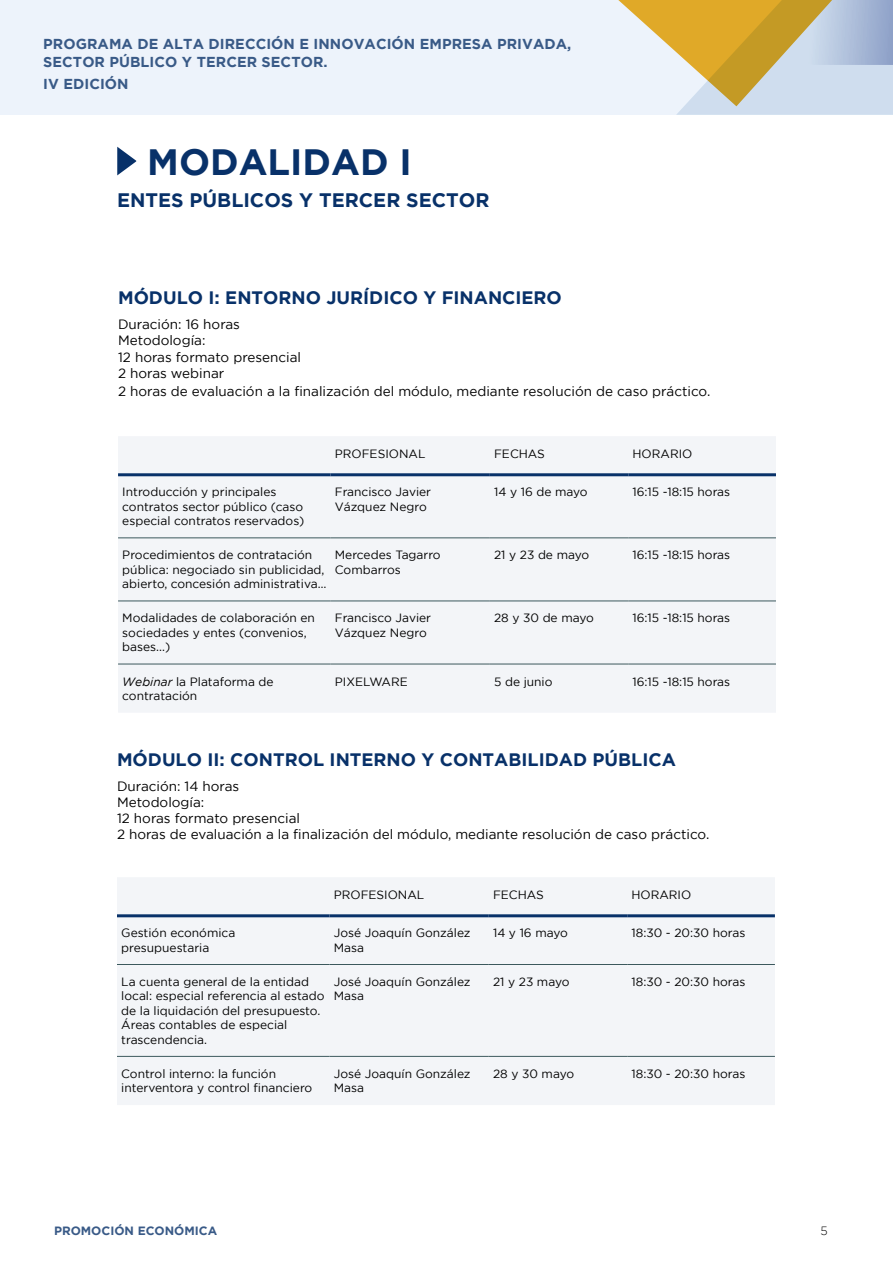
<style>
.page{position:relative;width:893px;height:1263px;background:#fff}
.page>*{position:absolute;margin:0;border:0;box-sizing:border-box;transform-origin:0 0}
.t1{font:700 36.6px "Gotham";color:#083169}
.t2{font:700 19.5px "Gotham";color:#083169}
.t3{font:700 18px "Gotham";color:#083169}
.t4{font:700 14.4px/18px "Gotham";letter-spacing:.005em;color:#395a87}
.t5{font:13.5px/16.2px "Gotham";color:#000}
.t6{font:12px/14.4px "Gotham";color:#000}
.t7{font:700 12px "Gotham";color:#395a87}
.t8{font:300 12px "Gotham";color:#000}
.s1{font-style:italic}
</style>
<div class="page">
<div style="left:0;top:0;width:893px;height:115px;background:#edf3fb"></div>
<svg style="left:618px;top:0;width:275px;height:115px"></svg>
<svg style="left:117px;top:147px;width:19px;height:28px"></svg>
<div style="left:118px;top:437px;width:658px;height:275px;background:#f3f5f8"></div>
<hr style="left:118px;top:538px;width:213px;height:1px;background:#3c595d">
<hr style="left:331px;top:538px;width:159px;height:1px;background:#3c595d">
<hr style="left:490px;top:538px;width:138px;height:1px;background:#3c595d">
<hr style="left:628px;top:538px;width:148px;height:1px;background:#3c595d">
<hr style="left:118px;top:601px;width:213px;height:1px;background:#3c595d">
<hr style="left:331px;top:601px;width:159px;height:1px;background:#3c595d">
<hr style="left:490px;top:601px;width:138px;height:1px;background:#3c595d">
<hr style="left:628px;top:601px;width:148px;height:1px;background:#3c595d">
<hr style="left:118px;top:664px;width:213px;height:1px;background:#3c595d">
<hr style="left:331px;top:664px;width:159px;height:1px;background:#3c595d">
<hr style="left:490px;top:664px;width:138px;height:1px;background:#3c595d">
<hr style="left:628px;top:664px;width:148px;height:1px;background:#3c595d">
<hr style="left:118px;top:473px;width:213px;height:3px;background:#083169">
<hr style="left:331px;top:473px;width:159px;height:3px;background:#083169">
<hr style="left:490px;top:473px;width:138px;height:3px;background:#083169">
<hr style="left:628px;top:473px;width:148px;height:3px;background:#083169">
<div style="left:117px;top:878px;width:658px;height:227px;background:#f3f5f8"></div>
<hr style="left:117px;top:964px;width:213px;height:1px;background:#3c595d">
<hr style="left:330px;top:964px;width:159px;height:1px;background:#3c595d">
<hr style="left:489px;top:964px;width:138px;height:1px;background:#3c595d">
<hr style="left:627px;top:964px;width:148px;height:1px;background:#3c595d">
<hr style="left:117px;top:1056px;width:213px;height:1px;background:#3c595d">
<hr style="left:330px;top:1056px;width:159px;height:1px;background:#3c595d">
<hr style="left:489px;top:1056px;width:138px;height:1px;background:#3c595d">
<hr style="left:627px;top:1056px;width:148px;height:1px;background:#3c595d">
<hr style="left:117px;top:914px;width:213px;height:3px;background:#083169">
<hr style="left:330px;top:914px;width:159px;height:3px;background:#083169">
<hr style="left:489px;top:914px;width:138px;height:3px;background:#083169">
<hr style="left:627px;top:914px;width:148px;height:3px;background:#083169">
<p class="t4" style="left:43px;top:34px;width:530px">PROGRAMA DE ALTA DIRECCIÓN E INNOVACIÓN EMPRESA PRIVADA,<br>SECTOR PÚBLICO Y TERCER SECTOR.</p>
<p class="t4" style="left:43px;top:75px;width:87px">IV EDICIÓN</p>
<h1 class="t1" style="left:147px;top:141px;width:266px">MODALIDAD I</h1>
<h2 class="t2" style="left:117px;top:189px;width:374px">ENTES PÚBLICOS Y TERCER SECTOR</h2>
<h3 class="t3" style="left:118px;top:288px;width:445px">MÓDULO I: ENTORNO JURÍDICO Y FINANCIERO</h3>
<p class="t5" style="left:118px;top:316px;width:185px">Duración: 16 horas<br>Metodología:<br>12 horas formato presencial<br>2 horas webinar</p>
<p class="t5" style="left:118px;top:383px;width:594px">2 horas de evaluación a la finalización del módulo, mediante resolución de caso práctico.</p>
<p class="t6" style="left:335px;top:446px;width:92px">PROFESIONAL</p>
<p class="t6" style="left:494px;top:446px;width:52px">FECHAS</p>
<p class="t6" style="left:632px;top:446px;width:61px">HORARIO</p>
<p class="t6" style="left:122px;top:485px;width:183px">Introducción y principales contratos sector público (caso especial contratos reservados)</p>
<p class="t6" style="left:335px;top:485px;width:98px">Francisco Javier<br>Vázquez Negro</p>
<p class="t6" style="left:494px;top:485px;width:95px">14 y 16 de mayo</p>
<p class="t6" style="left:632px;top:485px;width:99px">16:15 -18:15 horas</p>
<p class="t6" style="left:122px;top:548px;width:206px">Procedimientos de contratación pública: negociado sin publicidad, abierto, concesión administrativa…</p>
<p class="t6" style="left:335px;top:548px;width:107px">Mercedes Tagarro<br>Combarros</p>
<p class="t6" style="left:494px;top:548px;width:97px">21 y 23 de mayo</p>
<p class="t6" style="left:632px;top:548px;width:99px">16:15 -18:15 horas</p>
<p class="t6" style="left:122px;top:611px;width:194px">Modalidades de colaboración en sociedades y entes (convenios, bases...)</p>
<p class="t6" style="left:335px;top:611px;width:98px">Francisco Javier<br>Vázquez Negro</p>
<p class="t6" style="left:494px;top:611px;width:101px">28 y 30 de mayo</p>
<p class="t6" style="left:632px;top:611px;width:99px">16:15 -18:15 horas</p>
<p class="t6" style="left:122px;top:674px;width:153px"><span class="s1">Webinar</span> la Plataforma de contratación</p>
<p class="t6" style="left:335px;top:674px;width:74px">PIXELWARE</p>
<p class="t6" style="left:494px;top:674px;width:60px">5 de junio</p>
<p class="t6" style="left:632px;top:674px;width:99px">16:15 -18:15 horas</p>
<h3 class="t3" style="left:117px;top:749px;width:560px">MÓDULO II: CONTROL INTERNO Y CONTABILIDAD PÚBLICA</h3>
<p class="t5" style="left:117px;top:778px;width:594px">Duración: 14 horas<br>Metodología:<br>12 horas formato presencial<br>2 horas de evaluación a la finalización del módulo, mediante resolución de caso práctico.</p>
<p class="t6" style="left:334px;top:887px;width:92px">PROFESIONAL</p>
<p class="t6" style="left:493px;top:887px;width:52px">FECHAS</p>
<p class="t6" style="left:631px;top:887px;width:61px">HORARIO</p>
<p class="t6" style="left:121px;top:926px;width:116px">Gestión económica presupuestaria</p>
<p class="t6" style="left:334px;top:926px;width:138px">José Joaquín González<br>Masa</p>
<p class="t6" style="left:493px;top:926px;width:76px">14 y 16 mayo</p>
<p class="t6" style="left:631px;top:926px;width:115px">18:30 - 20:30 horas</p>
<p class="t6" style="left:121px;top:974px;width:205px">La cuenta general de la entidad local: especial referencia al estado de la liquidación del presupuesto.<br>Áreas contables de especial trascendencia.</p>
<p class="t6" style="left:334px;top:974px;width:138px">José Joaquín González<br>Masa</p>
<p class="t6" style="left:493px;top:974px;width:78px">21 y 23 mayo</p>
<p class="t6" style="left:631px;top:974px;width:115px">18:30 - 20:30 horas</p>
<p class="t6" style="left:121px;top:1066px;width:193px">Control interno: la función interventora y control financiero</p>
<p class="t6" style="left:334px;top:1066px;width:138px">José Joaquín González<br>Masa</p>
<p class="t6" style="left:493px;top:1066px;width:83px">28 y 30 mayo</p>
<p class="t6" style="left:631px;top:1066px;width:115px">18:30 - 20:30 horas</p>
<p class="t7" style="left:54px;top:1224px;width:165px">PROMOCIÓN ECONÓMICA</p>
<p class="t8" style="left:821px;top:1224px;width:9px">5</p>
</div>
